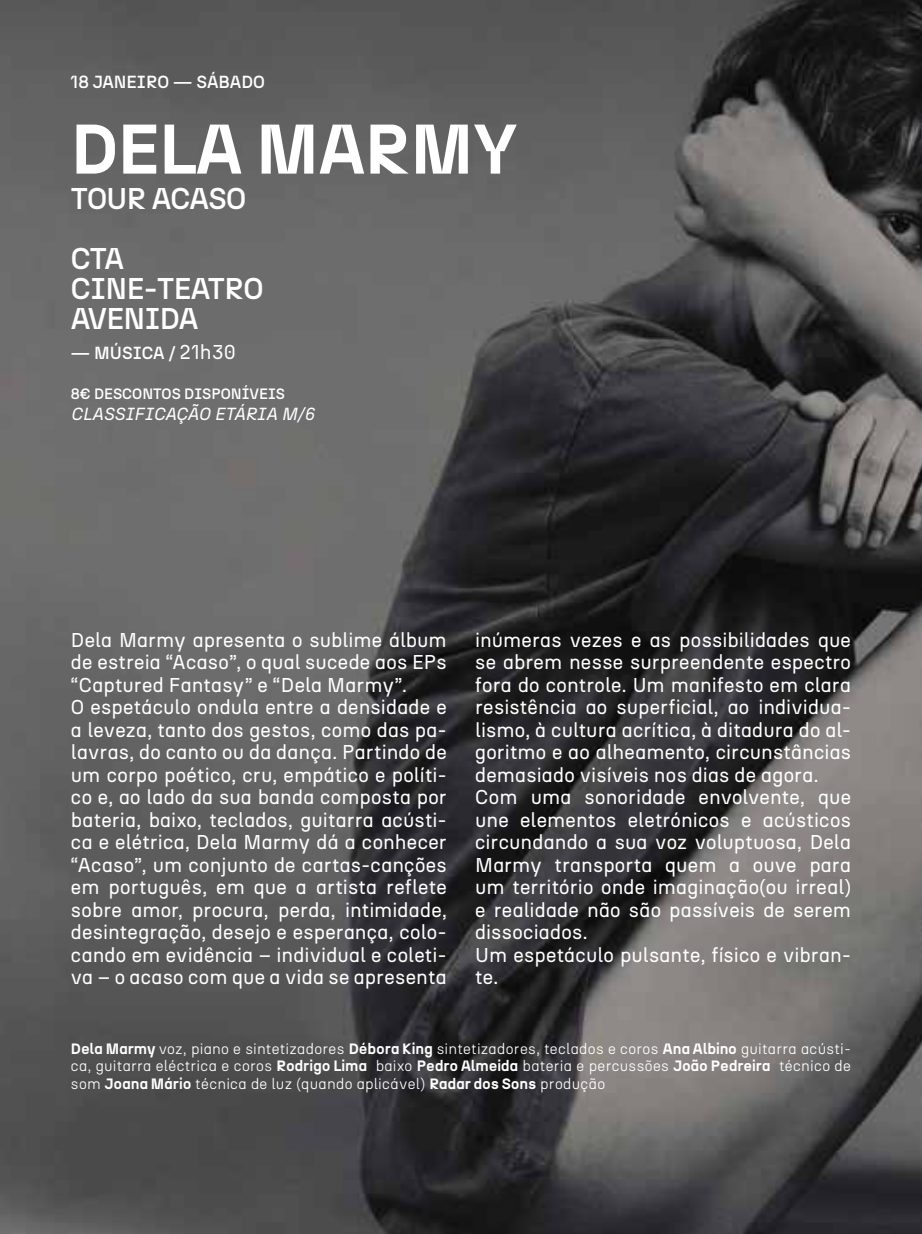
<style>
.page{position:relative;width:922px;height:1234px;background:#fff}
.page>*{position:absolute;margin:0;border:0;box-sizing:border-box;transform-origin:0 0}
.t1{font:700 70px "N27";color:#fff}
.t2{font:500 30px/60px "N27";letter-spacing:-.02em;color:#fff}
.t3{font:20px/22.5px "N27";letter-spacing:.01em;color:#fff}
.t4{font:500 17.5px "N27";color:#fff}
.t5{font:italic 17.5px "N27";color:#fff}
.t6{font:300 15px/17.5px "N27";letter-spacing:.02em;color:#fff;text-align:justify}
.t7{font:500 15px "N27";color:#fff}
.s1{font-weight:400;font-size:20px}
.s2{font-weight:700}
</style>
<div class="page">
<img style="left:0;top:0;width:921px;height:1233px">
<p class="t4" style="left:71px;top:71px;width:195px">18 JANEIRO — SÁBADO</p>
<h1 class="t1" style="left:71px;top:105px;width:448px">DELA MARMY</h1>
<h2 class="t2" style="left:71px;top:168px;width:177px">TOUR ACASO<br>CTA</h2>
<h2 class="t2" style="left:71px;top:273px;width:194px;line-height:30px">CINE-TEATRO<br>AVENIDA</h2>
<p class="t4" style="left:71px;top:342px;width:166px">— MÚSICA / <span class="s1">21h30</span></p>
<p class="t7" style="left:71px;top:384px;width:216px">8€ DESCONTOS DISPONÍVEIS</p>
<p class="t5" style="left:71px;top:403px;width:245px">CLASSIFICAÇÃO ETÁRIA M/6</p>
<p class="t3" style="left:71px;top:628px;width:377px">Dela Marmy apresenta o sublime álbum de estreia “Acaso”, o qual sucede aos EPs “Captured Fantasy” e “Dela Marmy”.<br>O espetáculo ondula entre a densidade e a leveza, tanto dos gestos, como das pa&shy;lavras, do canto ou da dança. Partindo de um corpo poético, cru, empático e políti&shy;co e, ao lado da sua banda composta por bateria, baixo, teclados, guitarra acústi&shy;ca e elétrica, Dela Marmy dá a conhecer “Acaso”, um conjunto de cartas-canções em português, em que a artista reflete sobre amor, procura, perda, intimidade, desintegração, desejo e esperança, colo&shy;cando em evidência – individual e coleti&shy;va – o acaso com que a vida se apresenta</p>
<p class="t3" style="left:475px;top:628px;width:377px">inúmeras vezes e as possibilidades que se abrem nesse surpreendente espectro fora do controle. Um manifesto em clara resistência ao superficial, ao individua&shy;lismo, à cultura acrítica, à ditadura do al&shy;goritmo e ao alheamento, circunstâncias demasiado visíveis nos dias de agora.<br>Com uma sonoridade envolvente, que une elementos eletrónicos e acústicos circundando a sua voz voluptuosa, Dela Marmy transporta quem a ouve para um território onde imaginação(ou irreal) e realidade não são passíveis de serem dissociados.<br>Um espetáculo pulsante, físico e vibran&shy;te.</p>
<p class="t6" style="left:71px;top:1039px;width:781px"><span class="s2">Dela Marmy</span> voz, piano e sintetizadores <span class="s2">Débora King</span> sintetizadores, teclados e coros <span class="s2">Ana Albino</span> guitarra acústi&shy;ca, guitarra eléctrica e coros <span class="s2">Rodrigo Lima</span> baixo <span class="s2">Pedro Almeida</span> bateria e percussões <span class="s2">João Pedreira</span> técnico de som <span class="s2">Joana Mário</span> técnica de luz (quando aplicável) <span class="s2">Radar dos Sons</span> produção</p>
</div>
